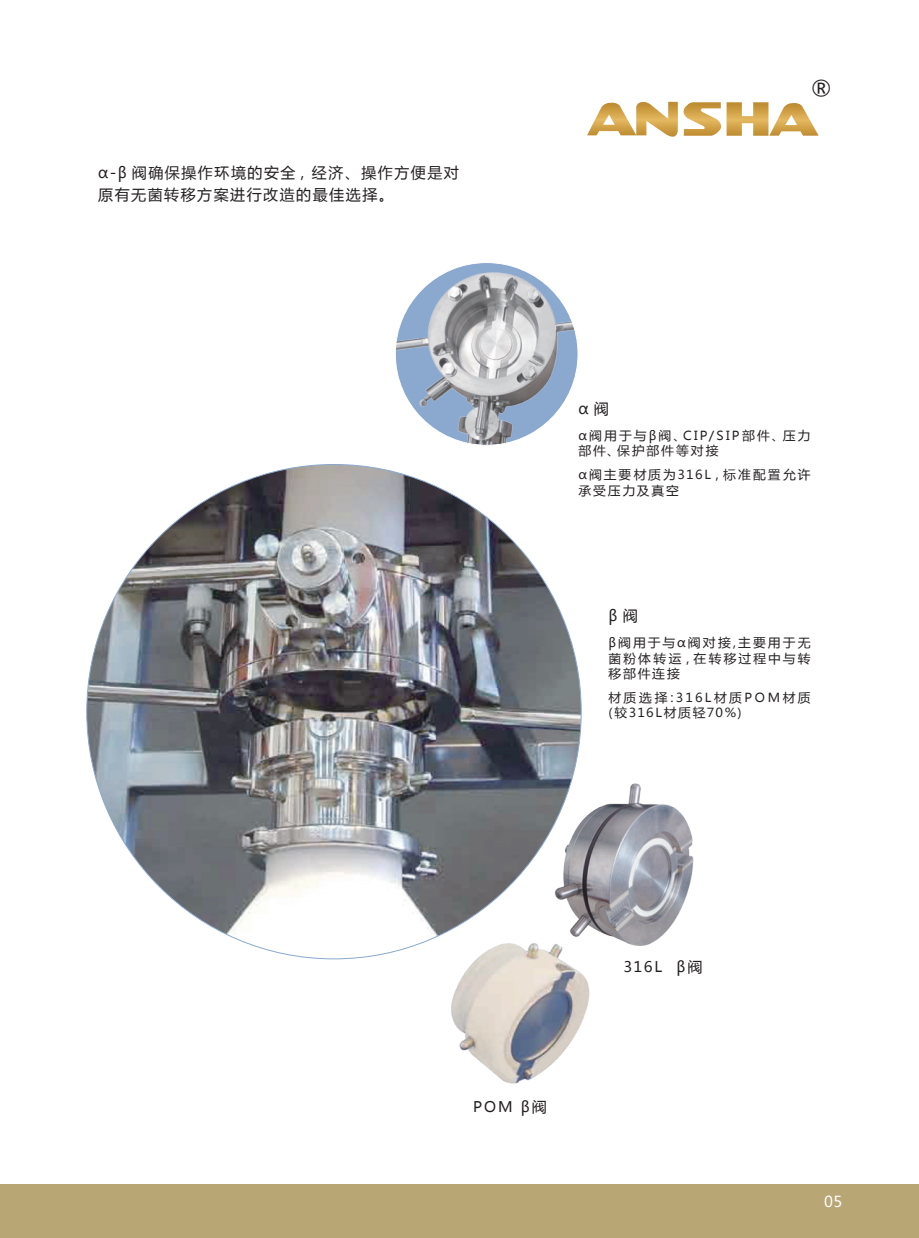
<style>
.page{position:relative;width:919px;height:1238px;background:#fff}
.page>*{position:absolute;margin:0;border:0;box-sizing:border-box;transform-origin:0 0}
.t1{font:21.9px "Microsoft Ya Hei";color:#231f20}
.t2{font:15px/22.5px "Microsoft Ya Hei";letter-spacing:.1em;color:#231f20}
.t3{font:15px "Microsoft Ya Hei";color:#fff}
.t4{font:14.55px "Microsoft Ya Hei";letter-spacing:.125em;color:#231f20}
.t5{font:12.3px/15.3px "Microsoft Ya Hei";letter-spacing:.165em;color:#231f20}
</style>
<div class="page">
<img style="left:533px;top:780px;width:161px;height:166px">
<img style="left:443px;top:931px;width:157px;height:153px">
<img style="left:87px;top:464px;width:494px;height:494px;border-radius:247px">
<img style="left:395px;top:262px;width:183px;height:183px;border-radius:91px">
<div style="left:0;top:1183px;width:918px;height:54px;background:#b8a774"></div>
<svg style="left:587px;top:101px;width:231px;height:36px"></svg>
<p class="t2" style="left:98px;top:161px;width:362px">α-β 阀确保操作环境的安全 , 经济、操作方便是对原有无菌转移方案进行改造的最佳选择。</p>
<h1 class="t1" style="left:810px;top:73px;width:23px">®</h1>
<p class="t2" style="left:578px;top:396px;width:32px">α 阀</p>
<p class="t5" style="left:578px;top:427px;width:234px">α阀用于与β阀、CIP/SIP部件、压力部件、保护部件等对接</p>
<p class="t5" style="left:578px;top:467px;width:234px">α阀主要材质为316L，标准配置允许承受压力及真空</p>
<p class="t2" style="left:608px;top:603px;width:31px">β 阀</p>
<p class="t5" style="left:608px;top:635px;width:204px;text-align:justify">β阀用于与α阀对接,主要用于无菌粉体转运，在转移过程中与转移部件连接</p>
<p class="t5" style="left:608px;top:689px;width:204px">材质选择:316L材质POM材质(较316L材质轻70%)</p>
<p class="t4" style="left:473px;top:1096px;width:75px">POM β阀</p>
<p class="t4" style="left:623px;top:956px;width:80px">316L β阀</p>
<p class="t3" style="left:824px;top:1191px;width:20px">05</p>
</div>
